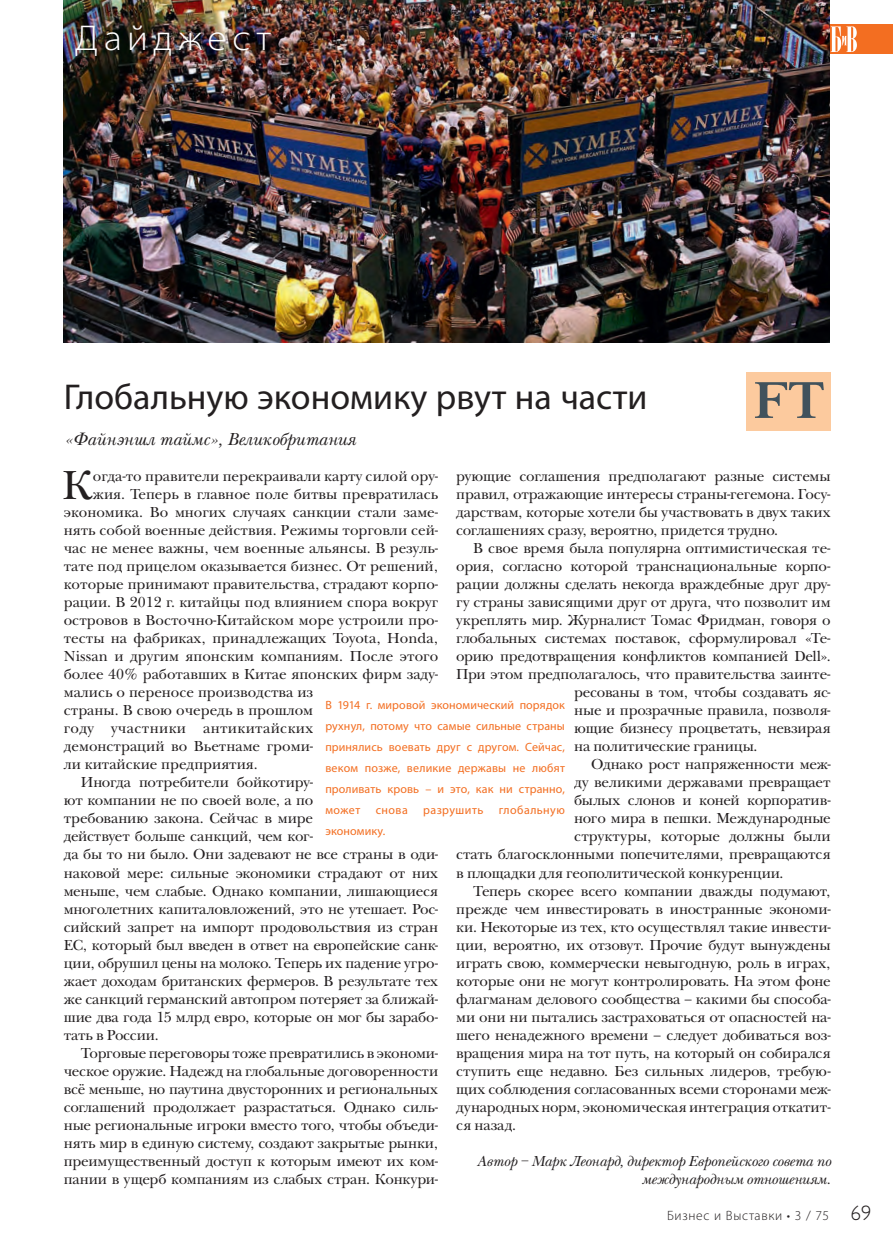
<style>
.page{position:relative;width:893px;height:1255px;background:#fff}
.page>*{position:absolute;margin:0;border:0;box-sizing:border-box;transform-origin:0 0}
.t1{font:42px "New Baskerville C";color:#231f20}
.t2{font:36px "Myriad Pro";color:#231f20}
.t3{font:300 semi-expanded 36px "Myriad Pro";letter-spacing:.155em;color:#fff}
.t4{font:italic 18px "New Baskerville C";color:#231f20}
.t5{font:15px "New Baskerville C";letter-spacing:-.005em;color:#231f20}
.t6{font:15px "New Baskerville C";letter-spacing:-.025em;color:#231f20}
.t7{font:italic 15px/18px "New Baskerville C";letter-spacing:-.01em;color:#231f20;text-align:right}
.t8{font:15px "New Baskerville C";letter-spacing:.025em;color:#231f20}
.t9{font:300 13.5px "Myriad Pro";letter-spacing:.05em;color:#231f20}
.t10{font:12px/21px "Myriad Pro";letter-spacing:.02em;color:#f36e21;text-align:justify}
.t11{font:12px "Myriad Pro";letter-spacing:.04em;color:#f36e21}
.s1{font-family:"Gill Sans Light C";font-weight:400;font-size:21px}
</style>
<div class="page">
<div style="left:829px;top:24px;width:64px;height:30px;background:#f36e21"></div>
<svg style="left:831px;top:26px;width:26px;height:26px"></svg>
<img style="left:64px;top:0;width:765px;height:343px">
<div style="left:746px;top:372px;width:84px;height:59px;background:#fcca9e"></div>
<svg style="left:755px;top:382px;width:69px;height:36px"></svg>
<p class="t3" style="left:75px;top:17px;width:197px">Дайджест</p>
<p class="t2" style="left:64px;top:375px;width:585px">Глобальную экономику рвут на части</p>
<p class="t4" style="left:64px;top:429px;width:293px">«Файнэншл таймс», Великобритания</p>
<p class="t1" style="left:62px;top:461px;width:32px">К</p>
<p class="t5" style="left:93px;top:467px;width:347px">огда-то правители перекраивали карту силой ору-</p>
<p class="t5" style="left:456px;top:467px;width:376px">рующие соглашения предполагают разные системы</p>
<p class="t5" style="left:456px;top:485px;width:376px">правил, отражающие интересы страны-гегемона. Госу-</p>
<p class="t5" style="left:456px;top:503px;width:376px">дарствам, которые хотели бы участвовать в двух таких</p>
<p class="t5" style="left:456px;top:521px;width:323px">соглашениях сразу, вероятно, придется трудно.</p>
<p class="t5" style="left:473px;top:539px;width:359px">В свое время была популярна оптимистическая те-</p>
<p class="t5" style="left:456px;top:557px;width:376px">ория, согласно которой транснациональные корпо-</p>
<p class="t5" style="left:456px;top:575px;width:376px">рации должны сделать некогда враждебные друг дру-</p>
<p class="t5" style="left:456px;top:593px;width:376px">гу страны зависящими друг от друга, что позволит им</p>
<p class="t5" style="left:456px;top:611px;width:376px">укреплять мир. Журналист Томас Фридман, говоря о</p>
<p class="t5" style="left:456px;top:629px;width:376px">глобальных системах поставок, сформулировал «Те-</p>
<p class="t5" style="left:456px;top:647px;width:376px">орию предотвращения конфликтов компанией Dell».</p>
<p class="t5" style="left:456px;top:665px;width:376px">При этом предполагалось, что правительства заинте-</p>
<p class="t5" style="left:574px;top:683px;width:258px">ресованы в том, чтобы создавать яс-</p>
<p class="t5" style="left:574px;top:701px;width:258px">ные и прозрачные правила, позволя-</p>
<p class="t5" style="left:574px;top:719px;width:258px">ющие бизнесу процветать, невзирая</p>
<p class="t5" style="left:574px;top:737px;width:185px">на политические границы.</p>
<p class="t5" style="left:591px;top:755px;width:241px">Однако рост напряженности меж-</p>
<p class="t5" style="left:574px;top:773px;width:258px">ду великими державами превращает</p>
<p class="t6" style="left:574px;top:791px;width:258px">былых слонов и коней корпоратив-</p>
<p class="t5" style="left:574px;top:809px;width:258px">ного мира в пешки. Международные</p>
<p class="t5" style="left:574px;top:827px;width:258px">структуры, которые должны были</p>
<p class="t5" style="left:456px;top:845px;width:376px">стать благосклонными попечителями, превращаются</p>
<p class="t5" style="left:456px;top:863px;width:329px">в площадки для геополитической конкуренции.</p>
<p class="t5" style="left:473px;top:881px;width:359px">Теперь скорее всего компании дважды подумают,</p>
<p class="t5" style="left:456px;top:899px;width:376px">прежде чем инвестировать в иностранные экономи-</p>
<p class="t5" style="left:456px;top:917px;width:376px">ки. Некоторые из тех, кто осуществлял такие инвести-</p>
<p class="t5" style="left:456px;top:935px;width:376px">ции, вероятно, их отзовут. Прочие будут вынуждены</p>
<p class="t5" style="left:456px;top:953px;width:376px">играть свою, коммерчески невыгодную, роль в играх,</p>
<p class="t5" style="left:456px;top:971px;width:376px">которые они не могут контролировать. На этом фоне</p>
<p class="t5" style="left:456px;top:989px;width:376px">флагманам делового сообщества – какими бы способа-</p>
<p class="t5" style="left:456px;top:1007px;width:376px">ми они ни пытались застраховаться от опасностей на-</p>
<p class="t5" style="left:456px;top:1025px;width:376px">шего ненадежного времени – следует добиваться воз-</p>
<p class="t5" style="left:456px;top:1043px;width:376px">вращения мира на тот путь, на который он собирался</p>
<p class="t5" style="left:456px;top:1061px;width:376px">ступить еще недавно. Без сильных лидеров, требую-</p>
<p class="t5" style="left:456px;top:1079px;width:376px">щих соблюдения согласованных всеми сторонами меж-</p>
<p class="t5" style="left:456px;top:1097px;width:376px">дународных норм, экономическая интеграция откатит-</p>
<p class="t5" style="left:456px;top:1115px;width:61px">ся назад.</p>
<p class="t7" style="left:477px;top:1151px;width:355px">Автор – Марк Леонард, директор Европейского совета по международным отношениям.</p>
<p class="t5" style="left:93px;top:485px;width:347px">жия. Теперь в главное поле битвы превратилась</p>
<p class="t5" style="left:64px;top:503px;width:376px">экономика. Во многих случаях санкции стали заме-</p>
<p class="t5" style="left:64px;top:521px;width:376px">нять собой военные действия. Режимы торговли сей-</p>
<p class="t5" style="left:64px;top:539px;width:376px">час не менее важны, чем военные альянсы. В резуль-</p>
<p class="t5" style="left:64px;top:557px;width:376px">тате под прицелом оказывается бизнес. От решений,</p>
<p class="t5" style="left:64px;top:575px;width:376px">которые принимают правительства, страдают корпо-</p>
<p class="t5" style="left:64px;top:593px;width:376px">рации. В 2012 г. китайцы под влиянием спора вокруг</p>
<p class="t5" style="left:64px;top:611px;width:376px">островов в Восточно-Китайском море устроили про-</p>
<p class="t5" style="left:64px;top:629px;width:376px">тесты на фабриках, принадлежащих Toyota, Honda,</p>
<p class="t5" style="left:64px;top:647px;width:376px">Nissan и другим японским компаниям. После этого</p>
<p class="t5" style="left:64px;top:665px;width:376px">более 40% работавших в Китае японских фирм заду-</p>
<p class="t5" style="left:64px;top:683px;width:251px">мались о переносе производства из</p>
<p class="t5" style="left:64px;top:701px;width:251px">страны. В свою очередь в прошлом</p>
<p class="t8" style="left:64px;top:719px;width:251px">году участники антикитайских</p>
<p class="t5" style="left:64px;top:737px;width:251px">демонстраций во Вьетнаме громи-</p>
<p class="t5" style="left:64px;top:755px;width:196px">ли китайские предприятия.</p>
<p class="t5" style="left:81px;top:773px;width:234px">Иногда потребители бойкотиру-</p>
<p class="t5" style="left:64px;top:791px;width:251px">ют компании не по своей воле, а по</p>
<p class="t5" style="left:64px;top:809px;width:251px">требованию закона. Сейчас в мире</p>
<p class="t5" style="left:64px;top:827px;width:251px">действует больше санкций, чем ког-</p>
<p class="t5" style="left:64px;top:845px;width:376px">да бы то ни было. Они задевают не все страны в оди-</p>
<p class="t5" style="left:64px;top:863px;width:376px">наковой мере: сильные экономики страдают от них</p>
<p class="t5" style="left:64px;top:881px;width:376px">меньше, чем слабые. Однако компании, лишающиеся</p>
<p class="t5" style="left:64px;top:899px;width:376px">многолетних капиталовложений, это не утешает. Рос-</p>
<p class="t5" style="left:64px;top:917px;width:376px">сийский запрет на импорт продовольствия из стран</p>
<p class="t5" style="left:64px;top:935px;width:376px">ЕС, который был введен в ответ на европейские санк-</p>
<p class="t5" style="left:64px;top:953px;width:376px">ции, обрушил цены на молоко. Теперь их падение угро-</p>
<p class="t5" style="left:64px;top:971px;width:376px">жает доходам британских фермеров. В результате тех</p>
<p class="t5" style="left:64px;top:989px;width:376px">же санкций германский автопром потеряет за ближай-</p>
<p class="t5" style="left:64px;top:1007px;width:376px">шие два года 15 млрд евро, которые он мог бы зарабо-</p>
<p class="t5" style="left:64px;top:1025px;width:96px">тать в России.</p>
<p class="t6" style="left:81px;top:1043px;width:359px">Торговые переговоры тоже превратились в экономи-</p>
<p class="t5" style="left:64px;top:1061px;width:376px">ческое оружие. Надежд на глобальные договоренности</p>
<p class="t5" style="left:64px;top:1079px;width:376px">всё меньше, но паутина двусторонних и региональных</p>
<p class="t5" style="left:64px;top:1097px;width:376px">соглашений продолжает разрастаться. Однако силь-</p>
<p class="t5" style="left:64px;top:1115px;width:376px">ные региональные игроки вместо того, чтобы объеди-</p>
<p class="t5" style="left:64px;top:1133px;width:376px">нять мир в единую систему, создают закрытые рынки,</p>
<p class="t5" style="left:64px;top:1151px;width:376px">преимущественный доступ к которым имеют их ком-</p>
<p class="t5" style="left:64px;top:1169px;width:376px">пании в ущерб компаниям из слабых стран. Конкури-</p>
<p class="t10" style="left:325px;top:694px;width:241px">В 1914 г. мировой экономический порядок рухнул, потому что самые сильные страны принялись воевать друг с другом. Сейчас, веком позже, великие державы не любят проливать кровь – и это, как ни странно, может</p>
<p class="t10" style="left:376px;top:799px;width:34px">снова</p>
<p class="t10" style="left:423px;top:799px;width:62px">разрушить</p>
<p class="t11" style="left:499px;top:802px;width:68px">глобальную</p>
<p class="t10" style="left:325px;top:820px;width:61px">экономику.</p>
<p class="t9" style="left:667px;top:1206px;width:206px">Бизнес и Выставки • 3 / 75 <span class="s1">69</span></p>
</div>
